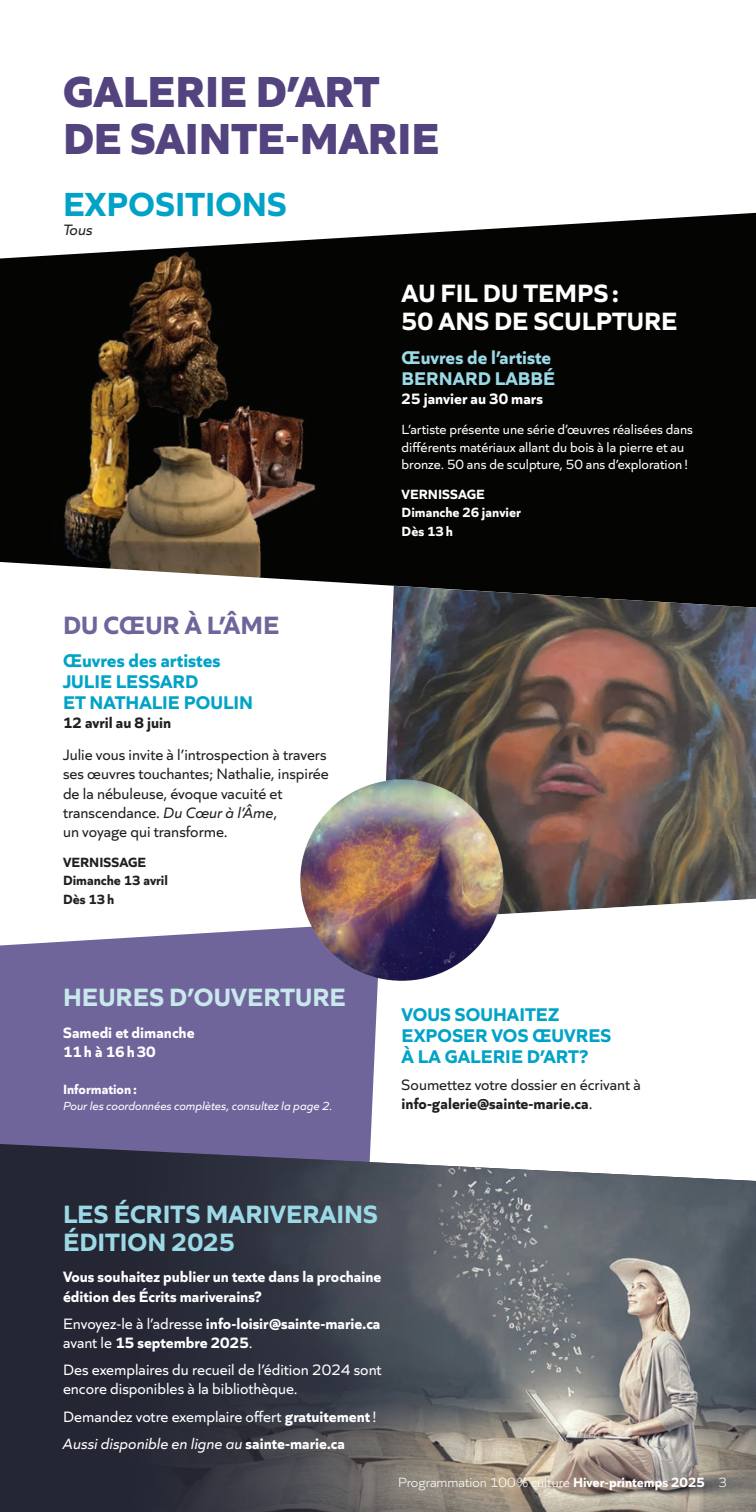
<style>
.page{position:relative;width:756px;height:1512px;background:#fff}
.page>*{position:absolute;margin:0;border:0;box-sizing:border-box;transform-origin:0 0}
.t1{font:800 45.5px/47.2px "Quiet Sans";color:#53437f}
.t2{font:700 35px "Quiet Sans";color:#00a3c7}
.t3{font:700 26.25px/28px "Quiet Sans";color:#9cd9e6}
.t4{font:700 26.25px/28px "Quiet Sans";color:#fff}
.t5{font:700 26.25px "Quiet Sans";color:#c8e8ec}
.t6{font:700 26.25px "Quiet Sans";color:#70659b}
.t7{font:700 19.25px/21px "Quiet Sans";color:#00a3c7}
.t8{font:700 19.25px/21px "Quiet Sans";color:#9cd9e6}
.t9{font:15.75px/19.2px "Quiet Sans";color:#231f20}
.t10{font:700 15.75px/19.2px "Quiet Sans";color:#fff}
.t11{font:15.75px/19.2px "Quiet Sans";color:#fff}
.t12{font:700 15.75px "Quiet Sans";color:#231f20}
.t13{font:italic 15.75px "Quiet Sans";color:#231f20}
.t14{font:14px/17.5px "Quiet Sans";color:#fff}
.t15{font:700 14px/17.5px "Quiet Sans";color:#fff}
.t16{font:300 14px "Quiet Sans";color:#fff}
.t17{font:700 14px/17.5px "Quiet Sans";color:#231f20}
.t18{font:italic 12.25px "Quiet Sans";color:#fff}
.s1{font-style:italic}
.s2{font-weight:700}
.s3{font-weight:400}
</style>
<div class="page">
<img style="left:0;top:213px;width:756px;height:349px">
<svg style="left:1px;top:562px;width:755px;height:24px;fill:#040503"></svg>
<div style="left:0;top:927px;width:369px;height:217px;background:#70659b"></div>
<img style="left:386px;top:586px;width:370px;height:313px">
<svg style="left:369px;top:899px;width:381px;height:245px"></svg>
<img style="left:0;top:1144px;width:756px;height:368px">
<img style="left:297px;top:776px;width:209px;height:208px">
<h1 class="t1" style="left:63px;top:63px;width:378px">GALERIE D’ART<br>DE SAINTE-MARIE</h1>
<h2 class="t2" style="left:63px;top:177px;width:225px">EXPOSITIONS</h2>
<p class="t13" style="left:63px;top:218px;width:31px">Tous</p>
<h3 class="t6" style="left:63px;top:604px;width:218px">DU CŒUR À L’ÂME</h3>
<p class="t7" style="left:63px;top:648px;width:192px">Œuvres des artistes<br>JULIE LESSARD<br>ET NATHALIE POULIN</p>
<p class="t12" style="left:63px;top:711px;width:110px">12 avril au 8 juin</p>
<p class="t9" style="left:63px;top:744px;width:267px">Julie vous invite à l’introspection à travers ses œuvres touchantes; Nathalie, inspirée de la nébuleuse, évoque vacuité et transcendance. <span class="s1">Du Cœur à l’Âme</span>,<br>un voyage qui transforme.</p>
<p class="t17" style="left:63px;top:853px;width:107px">VERNISSAGE<br>Dimanche 13 avril</p>
<p class="t17" style="left:63px;top:889px;width:53px">Dès 13h</p>
<h3 class="t5" style="left:63px;top:977px;width:284px">HEURES D’OUVERTURE</h3>
<p class="t10" style="left:63px;top:1022px;width:133px">Samedi et dimanche<br>11h à 16h30</p>
<p class="t15" style="left:63px;top:1079px;width:75px">Information:</p>
<p class="t18" style="left:63px;top:1096px;width:271px">Pour les coordonnées complètes, consultez la page 2.</p>
<h3 class="t4" style="left:402px;top:277px;width:278px">AU FIL DU TEMPS:<br>50 ANS DE SCULPTURE</h3>
<p class="t8" style="left:402px;top:345px;width:155px">Œuvres de l’artiste<br>BERNARD LABBÉ</p>
<p class="t10" style="left:402px;top:388px;width:143px">25 janvier au 30 mars</p>
<p class="t14" style="left:402px;top:420px;width:293px">L’artiste présente une série d’œuvres réalisées dans différents matériaux allant du bois à la pierre et au bronze. 50 ans de sculpture, 50 ans d’exploration!</p>
<p class="t15" style="left:402px;top:485px;width:121px">VERNISSAGE<br>Dimanche 26 janvier</p>
<p class="t15" style="left:402px;top:521px;width:53px">Dès 13h</p>
<p class="t7" style="left:402px;top:1002px;width:211px">VOUS SOUHAITEZ<br>EXPOSER VOS ŒUVRES<br>À LA GALERIE D’ART?</p>
<p class="t9" style="left:402px;top:1074px;width:241px">Soumettez votre dossier en écrivant à <span class="s2">info-galerie@sainte-marie.ca</span>.</p>
<h3 class="t3" style="left:63px;top:1197px;width:317px">LES ÉCRITS MARIVERAINS<br>ÉDITION 2025</h3>
<p class="t10" style="left:63px;top:1266px;width:320px">Vous souhaitez publier un texte dans la prochaine édition des Écrits mariverains?</p>
<p class="t10" style="left:63px;top:1312px;width:319px"><span class="s3">Envoyez-le à l’adresse</span> info-loisir@sainte-marie.ca <span class="s3">avant le</span> 15 septembre 2025<span class="s3">.</span></p>
<p class="t11" style="left:63px;top:1359px;width:320px">Des exemplaires du recueil de l’édition 2024 sont encore disponibles à la bibliothèque.</p>
<p class="t11" style="left:63px;top:1402px;width:315px;line-height:27.1px">Demandez votre exemplaire offert <span class="s2">gratuitement</span>!<br><span class="s1">Aussi disponible en ligne au</span> <span class="s2">sainte-marie.ca</span></p>
<p class="t16" style="left:398px;top:1473px;width:330px">Programmation 100% culture <span class="s2">Hiver-printemps 2025</span> 3</p>
</div>
